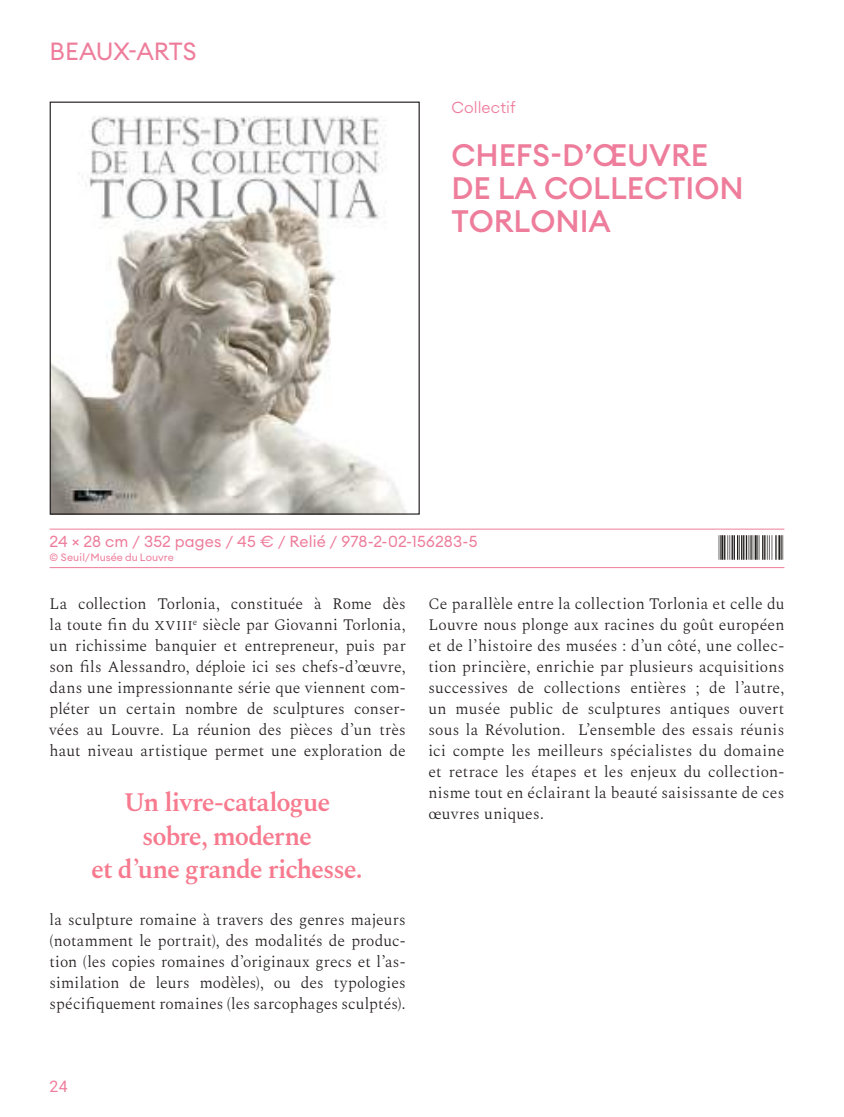
<style>
.page{position:relative;width:844px;height:1117px;background:#fff}
.page>*{position:absolute;margin:0;border:0;box-sizing:border-box;transform-origin:0 0}
.t1{font:500 30.62px/33.2px "Euclid Circular A";color:#ee7d9b}
.t2{font:600 26.25px/33.2px "Spectral";letter-spacing:-.04em;color:#f77a8e;text-align:center}
.t3{font:24.5px "Euclid Circular A";letter-spacing:-.005em;color:#ee7d9b}
.t4{font:300 15.75px/21px "Spectral";letter-spacing:.01em;color:#241f1f;text-align:justify}
.t5{font:15.75px "Euclid Circular A";letter-spacing:.005em;color:#ee7d9b}
.t6{font:300 15.75px "Euclid Circular A";letter-spacing:.01em;color:#ee7d9b}
.t7{font:15.75px "Heebo";color:#ee7d9b}
.t8{font:10.5px "Euclid Circular A";letter-spacing:.005em;color:#ee7d9b}
</style>
<div class="page">
<hr style="left:50px;top:528px;width:734px;height:1px;background:#ee7d9b">
<hr style="left:50px;top:567px;width:734px;height:1px;background:#ee7d9b">
<img style="left:52px;top:116px;width:354px;height:396px">
<div style="left:50px;top:102px;width:369px;height:412px;border:1px solid #241f1f"></div>
<svg style="left:718px;top:535px;width:2px;height:24px"></svg>
<hr style="left:721px;top:535px;width:2px;height:24px;background:#241f1f">
<hr style="left:723px;top:535px;width:2px;height:24px;background:#241f1f">
<svg style="left:727px;top:535px;width:12px;height:24px"></svg>
<hr style="left:740px;top:535px;width:2px;height:24px;background:#241f1f">
<hr style="left:742px;top:535px;width:2px;height:24px;background:#241f1f">
<hr style="left:745px;top:535px;width:2px;height:24px;background:#241f1f">
<svg style="left:748px;top:535px;width:35px;height:24px"></svg>
<h3 class="t3" style="left:50px;top:35px;width:148px">BEAUX-ARTS</h3>
<p class="t6" style="left:451px;top:97px;width:66px">Collectif</p>
<h1 class="t1" style="left:451px;top:138px;width:294px">CHEFS-D’ŒUVRE<br>DE LA COLLECTION<br>TORLONIA</h1>
<p class="t5" style="left:50px;top:531px;width:429px">24 × 28 cm / 352 pages / 45 € / Relié / 978-2-02-156283-5</p>
<p class="t8" style="left:50px;top:551px;width:126px">© Seuil/Musée du Louvre</p>
<p class="t4" style="left:50px;top:592px;width:357px">La collection Torlonia, constituée à Rome dès la toute fin du xviii<sup>e</sup> siècle par Giovanni Torlonia, un richissime banquier et entrepreneur, puis par son fils Alessandro, déploie ici ses chefs-d’œuvre, dans une impressionnante série que viennent com&shy;pléter un certain nombre de sculptures conser&shy;vées au Louvre. La réunion des pièces d’un très haut niveau artistique permet une exploration de</p>
<h2 class="t2" style="left:91px;top:784px;width:273px">Un livre-catalogue sobre, moderne<br>et d’une grande richesse.</h2>
<p class="t4" style="left:50px;top:907px;width:357px">la sculpture romaine à travers des genres majeurs (notamment le portrait), des modalités de produc&shy;tion (les copies romaines d’originaux grecs et l’as&shy;similation de leurs modèles), ou des typologies spécifiquement romaines (les sarcophages sculptés).</p>
<p class="t4" style="left:428px;top:592px;width:357px">Ce parallèle entre la collection Torlonia et celle du Louvre nous plonge aux racines du goût européen et de l’histoire des musées : d’un côté, une collec&shy;tion princière, enrichie par plusieurs acquisitions successives de collections entières ; de l’autre, un musée public de sculptures antiques ouvert sous la Révolution. L’ensemble des essais réunis ici compte les meilleurs spécialistes du domaine et retrace les étapes et les enjeux du collection&shy;nisme tout en éclairant la beauté saisissante de ces œuvres uniques.</p>
<p class="t7" style="left:50px;top:1075px;width:20px">24</p>
</div>
